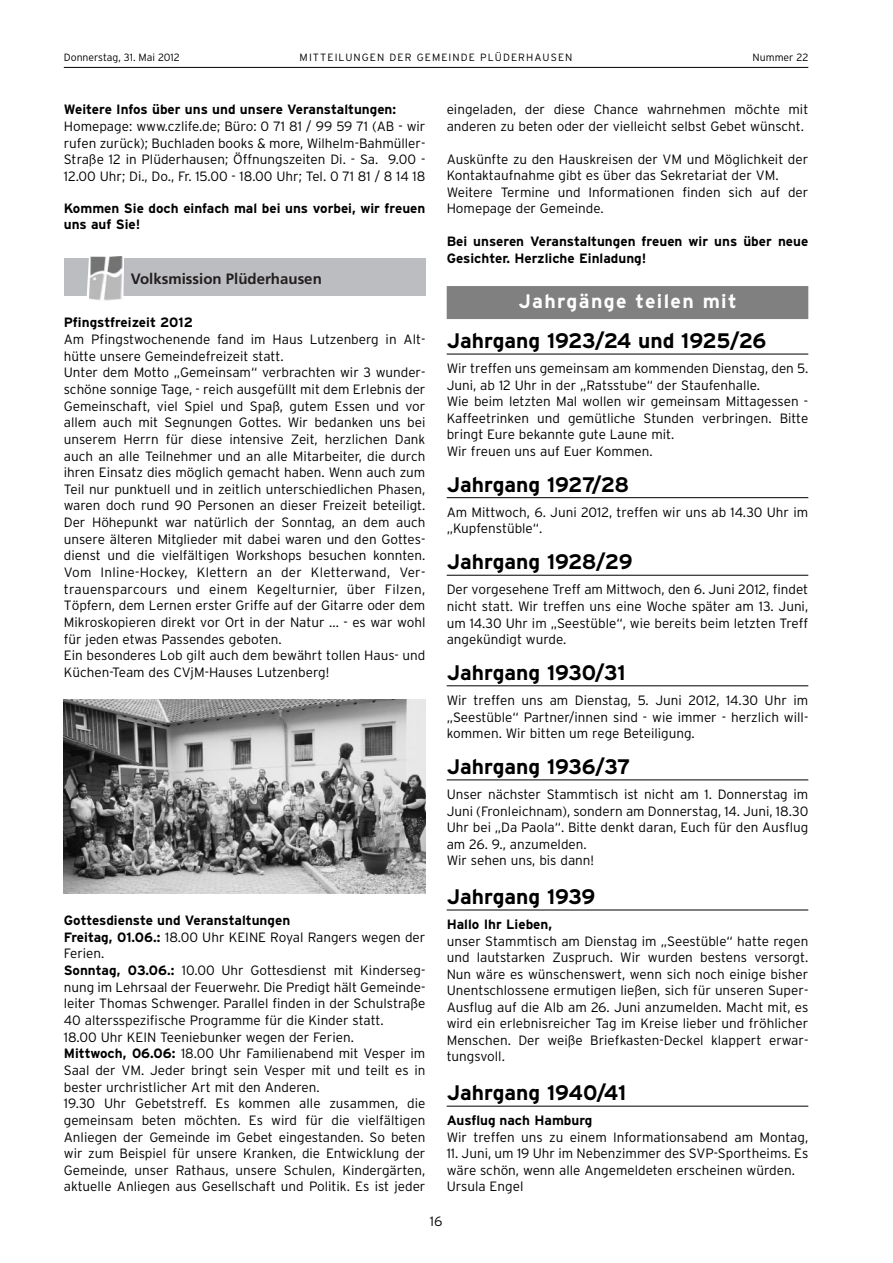
<style>
.page{position:relative;width:893px;height:1263px;background:#fff}
.page>*{position:absolute;margin:0;border:0;box-sizing:border-box;transform-origin:0 0}
.t1{font:700 21px "Interstate";color:#000}
.t2{font:700 19.5px "Interstate";letter-spacing:.07em;color:#fff}
.t3{font:700 15px "Frutiger";color:#231f20}
.t4{font:300 13.5px/16.6px "Interstate";color:#000}
.t5{font:700 13.5px/16.6px "Interstate";color:#000}
.t6{font:300 10.5px "Interstate";letter-spacing:.105em;color:#000}
.t7{font:300 10.5px "Interstate";color:#000}
.s1{font-weight:700}
</style>
<div class="page">
<hr style="left:64px;top:67px;width:744px;height:1px;background:#000">
<img style="left:64px;top:699px;width:361px;height:194px">
<div style="left:64px;top:259px;width:361px;height:37px;background:#bcbdc0"></div>
<svg style="left:86px;top:256px;width:39px;height:43px"></svg>
<img style="left:90px;top:256px;width:32px;height:45px">
<div style="left:446px;top:286px;width:362px;height:33px;background:#808080"></div>
<hr style="left:446px;top:354px;width:362px;height:1px;background:#000">
<hr style="left:446px;top:497px;width:362px;height:1px;background:#000">
<hr style="left:446px;top:575px;width:362px;height:1px;background:#000">
<hr style="left:446px;top:685px;width:362px;height:1px;background:#000">
<hr style="left:446px;top:779px;width:362px;height:1px;background:#000">
<hr style="left:446px;top:910px;width:362px;height:1px;background:#000">
<hr style="left:446px;top:1106px;width:362px;height:1px;background:#000">
<p class="t7" style="left:64px;top:53px;width:118px">Donnerstag, 31. Mai 2012</p>
<p class="t6" style="left:299px;top:53px;width:274px">MITTEILUNGEN DER GEMEINDE PLÜDERHAUSEN</p>
<p class="t7" style="left:752px;top:53px;width:57px">Nummer 22</p>
<p class="t5" style="left:64px;top:102px;width:334px">Weitere Infos über uns und unsere Veranstaltungen:</p>
<p class="t4" style="left:64px;top:119px;width:363px;text-align:justify">Homepage: www.czlife.de; Büro: 0 71 81 / 99 59 71 (AB - wir rufen zurück); Buchladen books &amp; more, Wilhelm-Bahmüller-Straße 12 in Plüderhausen; Öffnungszeiten Di. - Sa. 9.00 - 12.00 Uhr; Di., Do., Fr. 15.00 - 18.00 Uhr; Tel. 0 71 81 / 8 14 18</p>
<p class="t5" style="left:64px;top:201px;width:363px">Kommen Sie doch einfach mal bei uns vorbei, wir freuen uns auf Sie!</p>
<p class="t3" style="left:131px;top:272px;width:192px">Volksmission Plüderhausen</p>
<p class="t5" style="left:64px;top:315px;width:131px">Pfingstfreizeit 2012</p>
<p class="t4" style="left:64px;top:332px;width:363px">Am Pfingstwochenende fand im Haus Lutzenberg in Alt&shy;hütte unsere Gemeindefreizeit statt.<br>Unter dem Motto „Gemeinsam“ verbrachten wir 3 wunder&shy;schöne sonnige Tage, - reich ausgefüllt mit dem Erlebnis der Gemeinschaft, viel Spiel und Spaß, gutem Essen und vor allem auch mit Segnungen Gottes. Wir bedanken uns bei unserem Herrn für diese intensive Zeit, herzlichen Dank auch an alle Teilnehmer und an alle Mitarbeiter, die durch ihren Einsatz dies möglich gemacht haben. Wenn auch zum Teil nur punktuell und in zeitlich unterschiedlichen Phasen, waren doch rund 90 Personen an dieser Freizeit beteiligt.<br>Der Höhepunkt war natürlich der Sonntag, an dem auch unsere älteren Mitglieder mit dabei waren und den Gottes&shy;dienst und die vielfältigen Workshops besuchen konnten.<br>Vom Inline-Hockey, Klettern an der Kletterwand, Ver&shy;trauensparcours und einem Kegelturnier, über Filzen, Töpfern, dem Lernen erster Griffe auf der Gitarre oder dem Mikroskopieren direkt vor Ort in der Natur ... - es war wohl für jeden etwas Passendes geboten.<br>Ein besonderes Lob gilt auch dem bewährt tollen Haus- und Küchen-Team des CVjM-Hauses Lutzenberg!</p>
<p class="t4" style="left:64px;top:913px;width:363px"><span class="s1">Gottesdienste und Veranstaltungen<br>Freitag, 01.06.:</span> 18.00 Uhr KEINE Royal Rangers wegen der Ferien.<br><span class="s1">Sonntag, 03.06.:</span> 10.00 Uhr Gottesdienst mit Kinderseg&shy;nung im Lehrsaal der Feuerwehr. Die Predigt hält Gemeinde&shy;leiter Thomas Schwenger. Parallel finden in der Schulstraße 40 altersspezifische Programme für die Kinder statt.<br>18.00 Uhr KEIN Teeniebunker wegen der Ferien.<br><span class="s1">Mittwoch, 06.06:</span> 18.00 Uhr Familienabend mit Vesper im Saal der VM. Jeder bringt sein Vesper mit und teilt es in bester urchristlicher Art mit den Anderen.<br>19.30 Uhr Gebetstreff. Es kommen alle zusammen, die gemeinsam beten möchten. Es wird für die vielfältigen Anliegen der Gemeinde im Gebet eingestanden. So beten wir zum Beispiel für unsere Kranken, die Entwicklung der Gemeinde, unser Rathaus, unsere Schulen, Kindergärten, aktuelle Anliegen aus Gesellschaft und Politik. Es ist jeder</p>
<p class="t4" style="left:446px;top:103px;width:363px">eingeladen, der diese Chance wahrnehmen möchte mit anderen zu beten oder der vielleicht selbst Gebet wünscht.</p>
<p class="t4" style="left:446px;top:152px;width:363px">Auskünfte zu den Hauskreisen der VM und Möglichkeit der Kontaktaufnahme gibt es über das Sekretariat der VM.<br>Weitere Termine und Informationen finden sich auf der Homepage der Gemeinde.</p>
<p class="t5" style="left:446px;top:235px;width:363px">Bei unseren Veranstaltungen freuen wir uns über neue<br>Gesichter. Herzliche Einladung!</p>
<h2 class="t2" style="left:518px;top:294px;width:220px">Jahrgänge teilen mit</h2>
<h1 class="t1" style="left:446px;top:333px;width:321px">Jahrgang 1923/24 und 1925/26</h1>
<p class="t4" style="left:446px;top:362px;width:363px">Wir treffen uns gemeinsam am kommenden Dienstag, den 5.<br>Juni, ab 12 Uhr in der „Ratsstube“ der Staufenhalle.<br>Wie beim letzten Mal wollen wir gemeinsam Mittagessen - Kaffeetrinken und gemütliche Stunden verbringen. Bitte bringt Eure bekannte gute Laune mit.<br>Wir freuen uns auf Euer Kommen.</p>
<h1 class="t1" style="left:446px;top:477px;width:184px">Jahrgang 1927/28</h1>
<p class="t4" style="left:446px;top:505px;width:363px">Am Mittwoch, 6. Juni 2012, treffen wir uns ab 14.30 Uhr im „Kupfenstüble“.</p>
<h1 class="t1" style="left:446px;top:554px;width:187px">Jahrgang 1928/29</h1>
<p class="t4" style="left:446px;top:583px;width:363px;text-align:justify">Der vorgesehene Treff am Mittwoch, den 6. Juni 2012, findet nicht statt. Wir treffen uns eine Woche später am 13. Juni, um 14.30 Uhr im „Seestüble“, wie bereits beim letzten Treff angekündigt wurde.</p>
<h1 class="t1" style="left:446px;top:665px;width:180px">Jahrgang 1930/31</h1>
<p class="t4" style="left:446px;top:693px;width:363px;text-align:justify">Wir treffen uns am Dienstag, 5. Juni 2012, 14.30 Uhr im „Seestüble“ Partner/innen sind - wie immer - herzlich will&shy;kommen. Wir bitten um rege Beteiligung.</p>
<h1 class="t1" style="left:446px;top:759px;width:185px">Jahrgang 1936/37</h1>
<p class="t4" style="left:446px;top:787px;width:363px">Unser nächster Stammtisch ist nicht am 1. Donnerstag im Juni (Fronleichnam), sondern am Donnerstag, 14. Juni, 18.30<br>Uhr bei „Da Paola“. Bitte denkt daran, Euch für den Ausflug am 26. 9., anzumelden.<br>Wir sehen uns, bis dann!</p>
<h1 class="t1" style="left:446px;top:889px;width:150px">Jahrgang 1939</h1>
<p class="t5" style="left:446px;top:917px;width:107px">Hallo Ihr Lieben,</p>
<p class="t4" style="left:446px;top:934px;width:363px;text-align:justify">unser Stammtisch am Dienstag im „Seestüble“ hatte regen und lautstarken Zuspruch. Wir wurden bestens versorgt.<br>Nun wäre es wünschenswert, wenn sich noch einige bisher Unentschlossene ermutigen ließen, sich für unseren Super-Ausflug auf die Alb am 26. Juni anzumelden. Macht mit, es wird ein erlebnisreicher Tag im Kreise lieber und fröhlicher Menschen. Der weiße Briefkasten-Deckel klappert erwar&shy;tungsvoll.</p>
<h1 class="t1" style="left:446px;top:1085px;width:181px">Jahrgang 1940/41</h1>
<p class="t5" style="left:446px;top:1113px;width:147px">Ausflug nach Hamburg</p>
<p class="t4" style="left:446px;top:1130px;width:363px">Wir treffen uns zu einem Informationsabend am Montag,</p>
<p class="t4" style="left:446px;top:1147px;width:363px">11. Juni, um 19 Uhr im Nebenzimmer des SVP-Sportheims. Es wäre schön, wenn alle Angemeldeten erscheinen würden.<br>Ursula Engel</p>
<p class="t4" style="left:430px;top:1214px;width:14px">16</p>
</div>
